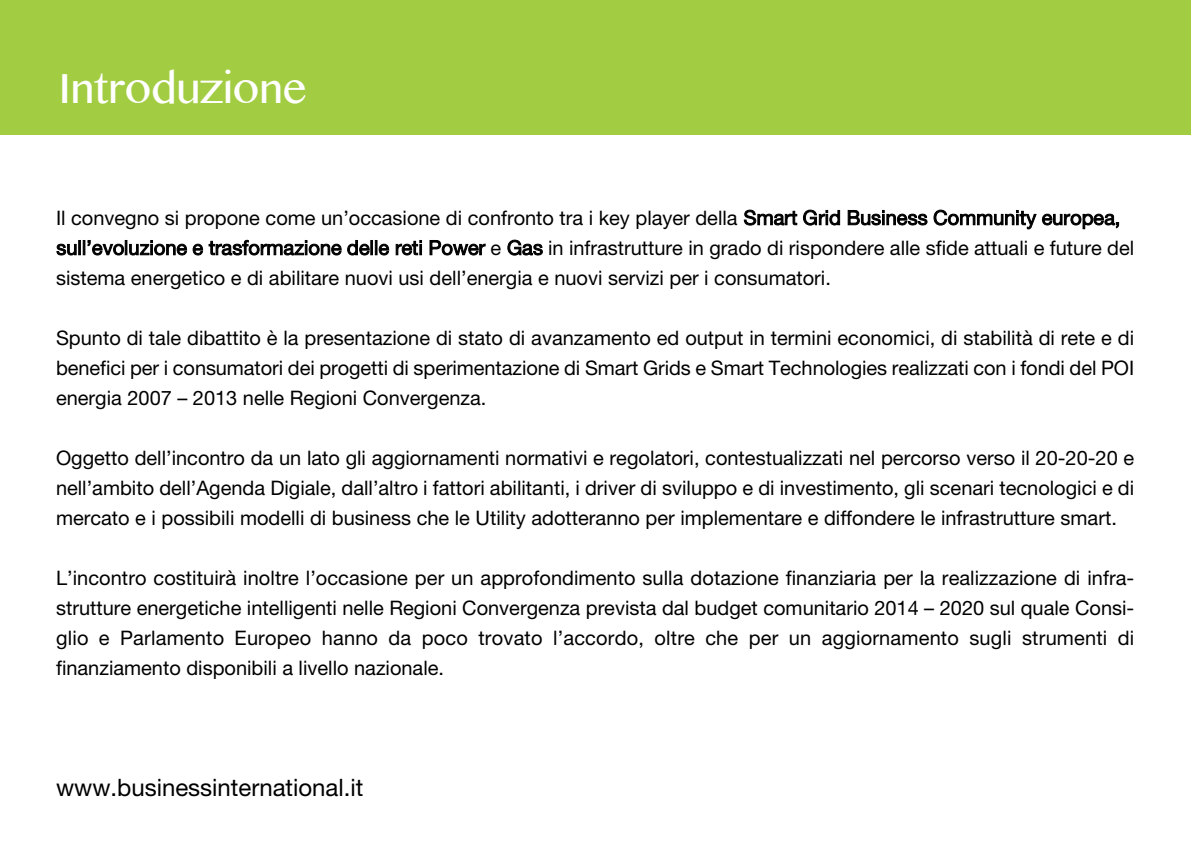
<style>
.page{position:relative;width:1191px;height:851px;background:#fff}
.page>*{position:absolute;margin:0;border:0;box-sizing:border-box;transform-origin:0 0}
.t1{font:42px "Myanmar MN";color:#fff}
.t2{font:24px "Helvetica Neue CELT";color:#000}
.t3{font:20px/30px "Helvetica Neue CELT";color:#000;text-align:justify}
</style>
<div class="page">
<div style="left:0;top:0;width:1191px;height:135px;background:#a2cd42"></div>
<h1 class="t1" style="left:59px;top:62px;width:250px">Introduzione</h1>
<p class="t3" style="left:56px;top:205px;width:1079px;text-align:left">Il convegno si propone come un’occasione di confronto tra i key player della Smart Grid Business Community europea, sull’evoluzione e trasformazione delle reti Power e Gas in infrastrutture in grado di rispondere alle sfide attuali e future del sistema energetico e di abilitare nuovi usi dell’energia e nuovi servizi per i consumatori.</p>
<p class="t3" style="left:56px;top:325px;width:1079px">Spunto di tale dibattito è la presentazione di stato di avanzamento ed output in termini economici, di stabilità di rete e di benefici per i consumatori dei progetti di sperimentazione di Smart Grids e Smart Technologies realizzati con i fondi del POI energia 2007 – 2013 nelle Regioni Convergenza.</p>
<p class="t3" style="left:56px;top:445px;width:1079px">Oggetto dell’incontro da un lato gli aggiornamenti normativi e regolatori, contestualizzati nel percorso verso il 20-20-20 e nell’ambito dell’Agenda Digiale, dall’altro i fattori abilitanti, i driver di sviluppo e di investimento, gli scenari tecnologici e di mercato e i possibili modelli di business che le Utility adotteranno per implementare e diffondere le infrastrutture smart.</p>
<p class="t3" style="left:56px;top:565px;width:1079px">L’incontro costituirà inoltre l’occasione per un approfondimento sulla dotazione finanziaria per la realizzazione di infra&shy;strutture energetiche intelligenti nelle Regioni Convergenza prevista dal budget comunitario 2014 – 2020 sul quale Consi&shy;glio e Parlamento Europeo hanno da poco trovato l’accordo, oltre che per un aggiornamento sugli strumenti di finanziamento disponibili a livello nazionale.</p>
<p class="t2" style="left:56px;top:779px;width:309px">www.businessinternational.it</p>
</div>
